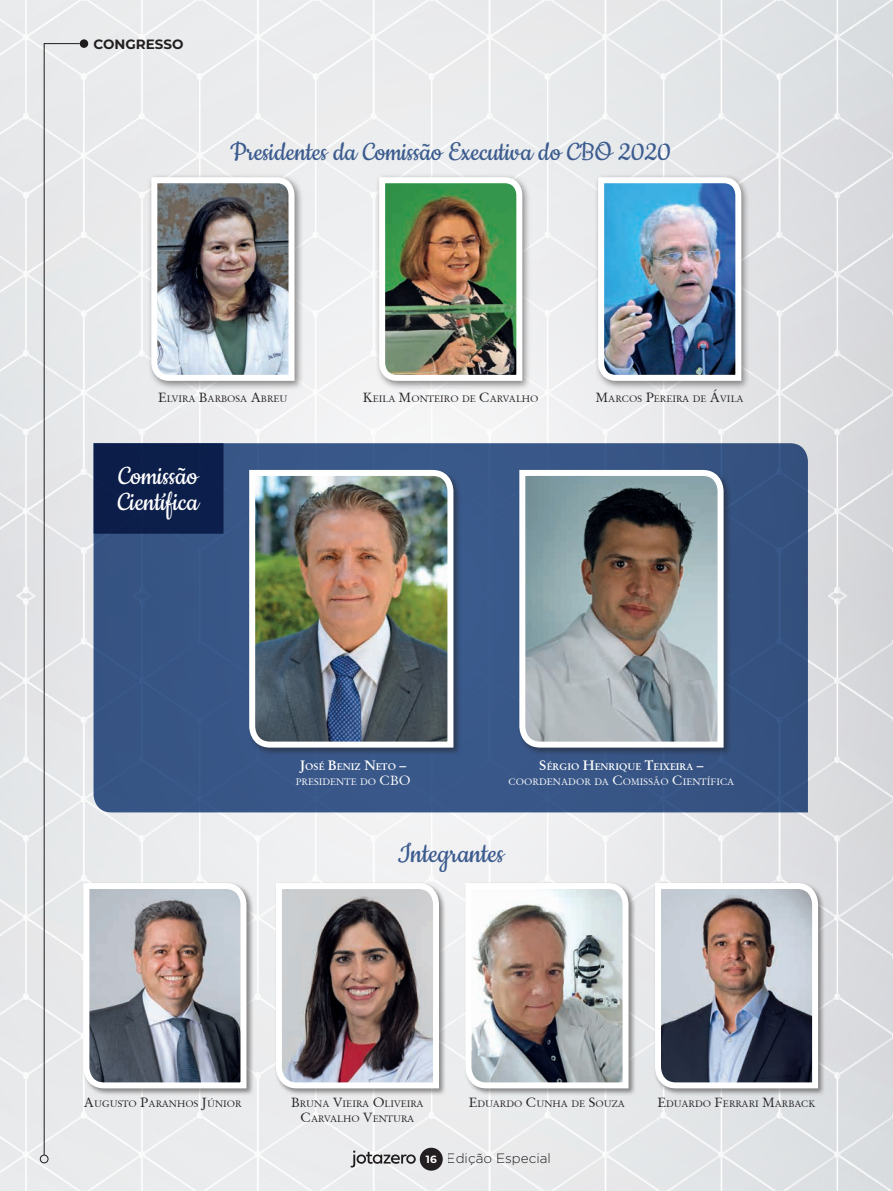
<style>
.page{position:relative;width:893px;height:1191px;background:#fff}
.page>*{position:absolute;margin:0;border:0;box-sizing:border-box;transform-origin:0 0}
.t1{font:31.5px "Cookie";color:#3c5c8f}
.t2{font:30px "Cookie";color:#3c5c8f}
.t3{font:30px/26.5px "Cookie";color:#fff}
.t4{font:300 13.5px "Gotham";color:#231f20}
.t5{font:700 13.5px "Montserrat";color:#231f20}
.t6{font:9.45px/15px "Baramond";color:#231f20;text-align:center}
.t7{font:9.45px/15px "Baramond";color:#fff}
.s1{font-size:13.5px}
.s2{font-weight:700;font-size:13.5px}
.s3{font-weight:700}
.s4{font-family:"Montserrat";font-weight:700;font-size:10.5px;color:#fff}
</style>
<div class="page">
<img style="left:0;top:0;width:893px;height:1191px">
<div style="left:653px;top:881px;width:173px;height:214px;background:#231f20;opacity:.5"></div>
<div style="left:80px;top:39px;width:8px;height:9px;background:#231f20;border-radius:50%"></div>
<div style="left:40px;top:1154px;width:8px;height:9px;border:1px solid #231f20;border-radius:50%"></div>
<div style="left:420px;top:1147px;width:23px;height:23px;background:#231f20;border-radius:50%"></div>
<img style="left:43px;top:43px;width:778px;height:1124px">
<div style="left:94px;top:443px;width:714px;height:369px;background:#375585"></div>
<div style="left:247px;top:468px;width:215px;height:288px;background:#231f20;opacity:.5"></div>
<img style="left:246px;top:467px;width:210px;height:283px">
<div style="left:517px;top:468px;width:215px;height:288px;background:#231f20;opacity:.5"></div>
<svg style="left:516px;top:467px;width:211px;height:283px;background:#93999b"></svg>
<div style="left:94px;top:443px;width:129px;height:90px;background:#0c1e4a"></div>
<h3 class="t5" style="left:94px;top:34px;width:92px">CONGRESSO</h3>
<h2 class="t2" style="left:230px;top:136px;width:443px">Presidentes da Comissão Executiva do CBO 2020</h2>
<p class="t6" style="left:158px;top:392px;width:131px"><span class="s1">E</span>LVIRA <span class="s1">B</span>ARBOSA <span class="s1">A</span>BREU</p>
<p class="t6" style="left:363px;top:392px;width:177px"><span class="s1">K</span>EILA <span class="s1">M</span>ONTEIRO DE <span class="s1">C</span> ARVALHO</p>
<p class="t6" style="left:596px;top:392px;width:149px"><span class="s1">M</span>ARCOS <span class="s1">P</span>EREIRA DE <span class="s1">Á</span>VILA</p>
<h2 class="t3" style="left:118px;top:463px;width:82px">Comissão<br>Científica</h2>
<p class="t7" style="left:296px;top:759px;width:112px;text-indent:4px"><span class="s2">J</span><span class="s3">OSÉ</span> <span class="s2">B</span><span class="s3">ENIZ</span> <span class="s2">N</span><span class="s3">ETO</span> <span class="s2">–<br></span>PRESIDENTE DO <span class="s1">CBO</span></p>
<p class="t7" style="left:508px;top:759px;width:227px;text-align:center"><span class="s2">S</span> <span class="s3">ÉRGIO</span> <span class="s2">H</span><span class="s3">ENRIQUE</span> <span class="s2">T</span><span class="s3">EIXEIRA</span> <span class="s2">–<br></span>COORDENADOR DA <span class="s1">C</span> OMISSÃO <span class="s1">C</span> IENTÍFICA</p>
<h1 class="t1" style="left:398px;top:836px;width:108px">Integrantes</h1>
<p class="t6" style="left:84px;top:1096px;width:159px"><span class="s1">A</span>UGUSTO <span class="s1">P</span>ARANHOS <span class="s1">J</span>ÚNIOR</p>
<p class="t6" style="left:291px;top:1096px;width:134px"><span class="s1">B</span>RUNA <span class="s1">V</span>IEIRA <span class="s1">O</span> LIVEIRA<br><span class="s1">C</span> ARVALHO <span class="s1">V</span>ENTURA</p>
<p class="t6" style="left:469px;top:1096px;width:158px"><span class="s1">E</span>DUARDO <span class="s1">C</span> UNHA DE <span class="s1">S</span>OUZA</p>
<p class="t6" style="left:657px;top:1096px;width:160px"><span class="s1">E</span>DUARDO <span class="s1">F</span>ERRARI <span class="s1">M</span>ARBACK</p>
<h3 class="t4" style="left:426px;top:1149px;width:126px"><span class="s4">16</span> Edição Especial</h3>
</div>
